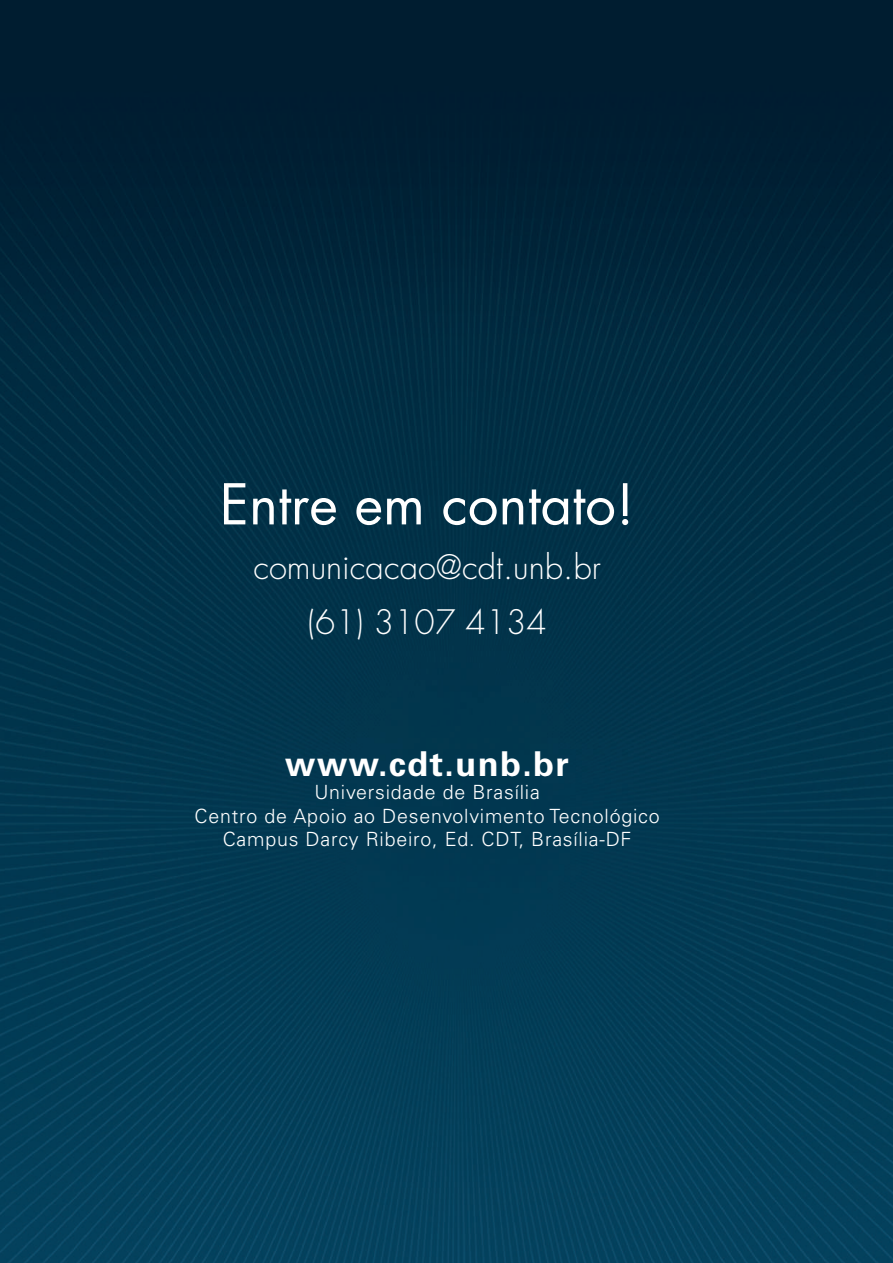
<style>
.page{position:relative;width:893px;height:1263px;background:#fff}
.page>*{position:absolute;margin:0;border:0;box-sizing:border-box;transform-origin:0 0}
.t1{font:54.75px "Futura Std";color:#fff}
.t2{font:700 34.35px "Univers LT Std";letter-spacing:.04em;color:#fff}
.t3{font:300 32.85px/54.8px "Futura Std";color:#fff;text-align:center}
.t4{font:300 19.65px/23.5px "Univers LT Std";letter-spacing:.04em;color:#fff;text-align:center}
</style>
<div class="page">
<img style="left:0;top:0;width:893px;height:1263px">
<h1 class="t1" style="left:220px;top:469px;width:416px">Entre em contato!</h1>
<h3 class="t3" style="left:253px;top:541px;width:349px">comunicacao@cdt.unb.br (61) 3107 4134</h3>
<h2 class="t2" style="left:285px;top:743px;width:285px">www.cdt.unb.br</h2>
<p class="t4" style="left:195px;top:780px;width:466px">Universidade de Brasília<br>Centro de Apoio ao Desenvolvimento Tecnológico<br>Campus Darcy Ribeiro, Ed. CDT, Brasília-DF</p>
</div>
